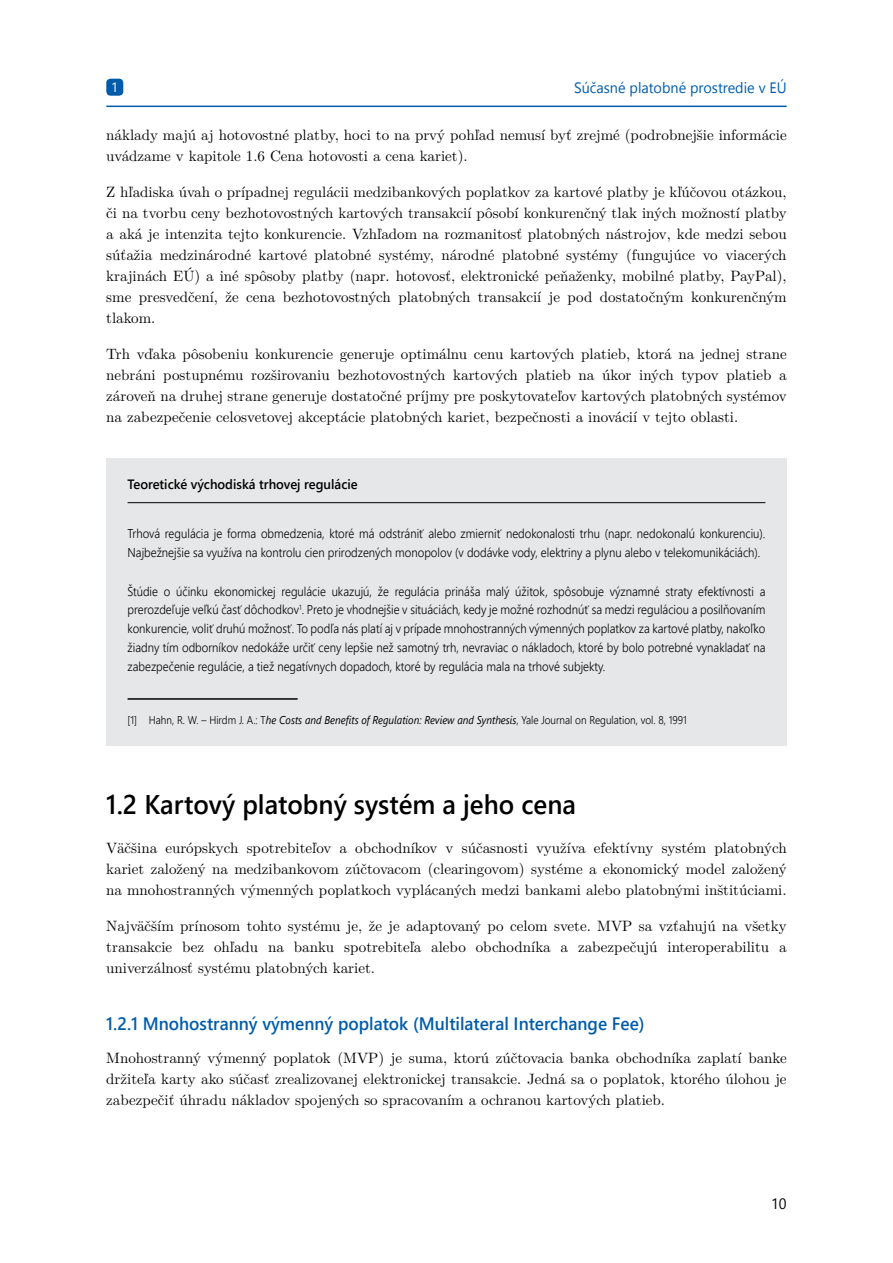
<style>
.page{position:relative;width:893px;height:1263px;background:#fff}
.page>*{position:absolute;margin:0;border:0;box-sizing:border-box;transform-origin:0 0}
.t1{font:600 27px "Segoe UI";color:#000;scale:.96 1}
.t2{font:600 18px "Segoe UI";color:#005cab;scale:.96 1}
.t3{font:15px/21px "LM Roman 10";color:#000;text-align:justify}
.t4{font:15px "Segoe UI";color:#005cab;scale:.96 1}
.t5{font:15px "Segoe UI";color:#000;scale:.96 1}
.t6{font:600 13.5px "Segoe UI";color:#000;scale:.96 1}
.t7{font:13.5px "Segoe UI";color:#fff;scale:.96 1}
.t8{font:300 12.75px/18.8px "Segoe UI";color:#000;scale:.9 1}
.t9{font:300 11.25px "Segoe UI";color:#000;scale:.9 1}
.s1{font-weight:400;font-style:italic}
</style>
<div class="page">
<hr style="left:106px;top:106px;width:681px;height:1px;background:#005cab">
<div style="left:106px;top:79px;width:17px;height:17px;background:#005cab;border-radius:4px"></div>
<div style="left:106px;top:458px;width:681px;height:288px;background:#e6e7e8"></div>
<hr style="left:128px;top:502px;width:637px;height:1px;background:#000">
<hr style="left:128px;top:698px;width:170px;height:2px;background:#000">
<p class="t4" style="left:574px;top:76px;width:223px">Súčasné platobné prostredie v EÚ</p>
<p class="t7" style="left:111px;top:77px;width:9px">1</p>
<p class="t3" style="left:106px;top:123px;width:682px">náklady majú aj hotovostné platby, hoci to na prvý pohľad nemusí byť zrejmé (podrobnejšie informácie uvádzame v kapitole 1.6 Cena hotovosti a cena kariet).</p>
<p class="t3" style="left:106px;top:180px;width:682px">Z hľadiska úvah o prípadnej regulácii medzibankových poplatkov za kartové platby je kľúčovou otázkou, či na tvorbu ceny bezhotovostných kartových transakcií pôsobí konkurenčný tlak iných možností platby a aká je intenzita tejto konkurencie. Vzhľadom na rozmanitosť platobných nástrojov, kde medzi sebou súťažia medzinárodné kartové platobné systémy, národné platobné systémy (fungujúce vo viacerých krajinách EÚ) a iné spôsoby platby (napr. hotovosť, elektronické peňaženky, mobilné platby, PayPal), sme presvedčení, že cena bezhotovostných platobných transakcií je pod dostatočným konkurenčným tlakom.</p>
<p class="t3" style="left:106px;top:342px;width:682px">Trh vďaka pôsobeniu konkurencie generuje optimálnu cenu kartových platieb, ktorá na jednej strane nebráni postupnému rozširovaniu bezhotovostných kartových platieb na úkor iných typov platieb a zároveň na druhej strane generuje dostatočné príjmy pre poskytovateľov kartových platobných systémov na zabezpečenie celosvetovej akceptácie platobných kariet, bezpečnosti a inovácií v tejto oblasti.</p>
<p class="t6" style="left:128px;top:474px;width:241px">Teoretické východiská trhovej regulácie</p>
<p class="t8" style="left:128px;top:523px;width:710px">Trhová regulácia je forma obmedzenia, ktoré má odstrániť alebo zmierniť nedokonalosti trhu (napr. nedokonalú konkurenciu).<br>Najbežnejšie sa využíva na kontrolu cien prirodzených monopolov (v dodávke vody, elektriny a plynu alebo v telekomunikáciách).</p>
<p class="t8" style="left:128px;top:581px;width:710px;text-align:justify">Štúdie o účinku ekonomickej regulácie ukazujú, že regulácia prináša malý úžitok, spôsobuje významné straty efektívnosti a prerozdeľuje veľkú časť dôchodkov<sup>1</sup>. Preto je vhodnejšie v situáciách, kedy je možné rozhodnúť sa medzi reguláciou a posilňovaním konkurencie, voliť druhú možnosť. To podľa nás platí aj v prípade mnohostranných výmenných poplatkov za kartové platby, nakoľko žiadny tím odborníkov nedokáže určiť ceny lepšie než samotný trh, nevraviac o nákladoch, ktoré by bolo potrebné vynakladať na zabezpečenie regulácie, a tiež negatívnych dopadoch, ktoré by regulácia mala na trhové subjekty.</p>
<p class="t9" style="left:128px;top:712px;width:623px">[1] Hahn, R. W. – Hirdm J. A.: T<span class="s1">he Costs and Benefits of Regulation: Review and Synthesis</span>, Yale Journal on Regulation, vol. 8, 1991</p>
<h1 class="t1" style="left:106px;top:784px;width:491px">1.2 Kartový platobný systém a jeho cena</h1>
<p class="t3" style="left:106px;top:836px;width:682px">Väčšina európskych spotrebiteľov a obchodníkov v súčasnosti využíva efektívny systém platobných kariet založený na medzibankovom zúčtovacom (clearingovom) systéme a ekonomický model založený na mnohostranných výmenných poplatkoch vyplácaných medzi bankami alebo platobnými inštitúciami.</p>
<p class="t3" style="left:106px;top:914px;width:682px">Najväčším prínosom tohto systému je, že je adaptovaný po celom svete. MVP sa vzťahujú na všetky transakcie bez ohľadu na banku spotrebiteľa alebo obchodníka a zabezpečujú interoperabilitu a univerzálnosť systému platobných kariet.</p>
<p class="t2" style="left:106px;top:1010px;width:562px">1.2.1 Mnohostranný výmenný poplatok (Multilateral Interchange Fee)</p>
<p class="t3" style="left:106px;top:1046px;width:682px">Mnohostranný výmenný poplatok (MVP) je suma, ktorú zúčtovacia banka obchodníka zaplatí banke držiteľa karty ako súčasť zrealizovanej elektronickej transakcie. Jedná sa o poplatok, ktorého úlohou je zabezpečiť úhradu nákladov spojených so spracovaním a ochranou kartových platieb.</p>
<p class="t5" style="left:771px;top:1192px;width:18px">10</p>
</div>
